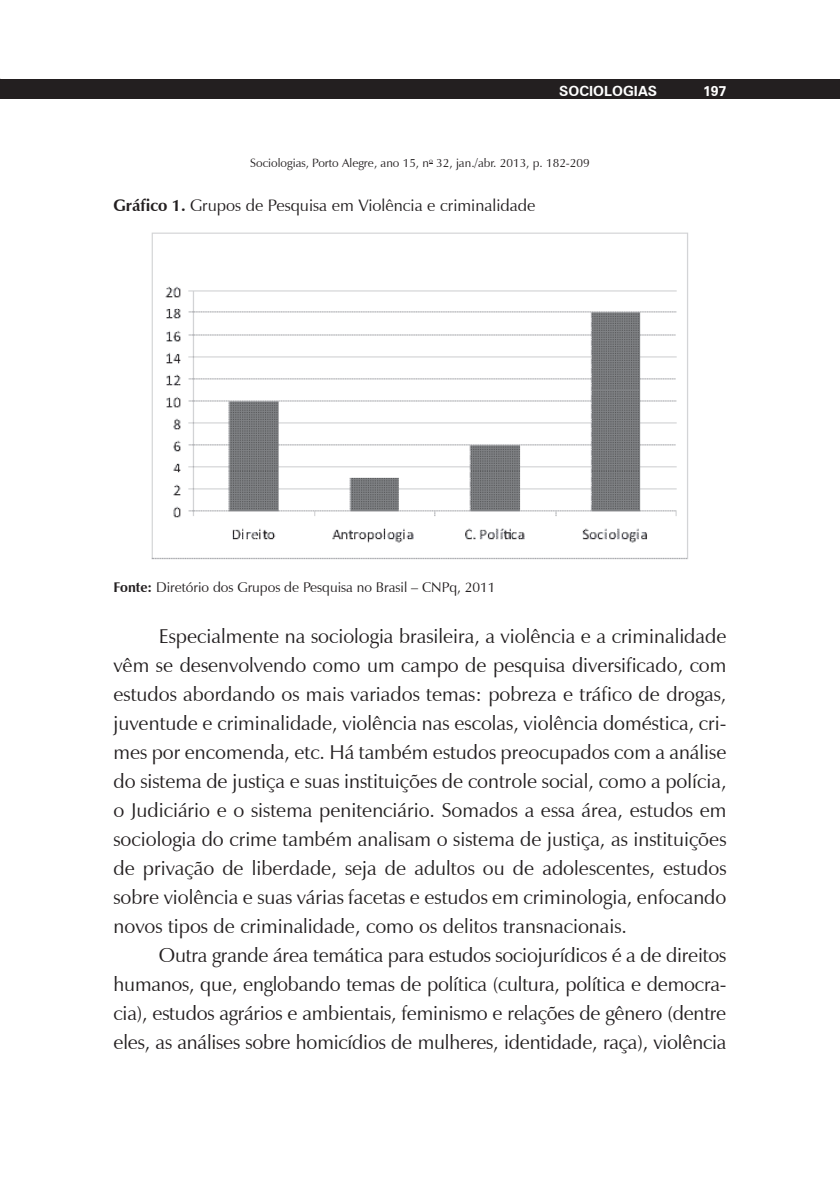
<style>
.page{position:relative;width:840px;height:1191px;background:#fff}
.page>*{position:absolute;margin:0;border:0;box-sizing:border-box;transform-origin:0 0}
.t1{font:20px/29px "Zapf Humanist 601 BT";letter-spacing:-.005em;color:#231f20;text-align:justify}
.t2{font:16.6px "Zapf Humanist 601 BT";color:#231f20}
.t3{font:14px "Zapf Humanist 601 BT";color:#231f20}
.t4{font:700 14px "Zurich BT";color:#fff}
.t5{font:12px "Zapf Humanist 601 BT";color:#231f20}
.s1{font-weight:700}
</style>
<div class="page">
<div style="left:0;top:79px;width:839px;height:20px;background:#231f20"></div>
<img style="left:151px;top:232px;width:537px;height:328px">
<p class="t4" style="left:559px;top:82px;width:99px">SOCIOLOGIAS</p>
<p class="t4" style="left:702px;top:83px;width:25px">197</p>
<p class="t5" style="left:250px;top:155px;width:341px">Sociologias, Porto Alegre, ano 15, n<sup>o</sup> 32, jan./abr. 2013, p. 182-209</p>
<p class="t2" style="left:113px;top:195px;width:423px"><span class="s1">Gráfico 1.</span> Grupos de Pesquisa em Violência e criminalidade</p>
<p class="t3" style="left:113px;top:578px;width:383px"><span class="s1">Fonte:</span> Diretório dos Grupos de Pesquisa no Brasil – CNPq, 2011</p>
<p class="t1" style="left:113px;top:622px;width:614px;text-indent:45px">Especialmente na sociologia brasileira, a violência e a criminalidade vêm se desenvolvendo como um campo de pesquisa diversificado, com estudos abordando os mais variados temas: pobreza e tráfico de drogas, juventude e criminalidade, violência nas escolas, violência doméstica, cri&shy;mes por encomenda, etc. Há também estudos preocupados com a análise do sistema de justiça e suas instituições de controle social, como a polícia, o Judiciário e o sistema penitenciário. Somados a essa área, estudos em sociologia do crime também analisam o sistema de justiça, as instituições de privação de liberdade, seja de adultos ou de adolescentes, estudos sobre violência e suas várias facetas e estudos em criminologia, enfocando novos tipos de criminalidade, como os delitos transnacionais.</p>
<p class="t1" style="left:113px;top:941px;width:614px;text-indent:45px">Outra grande área temática para estudos sociojurídicos é a de direitos humanos, que, englobando temas de política (cultura, política e democra&shy;cia), estudos agrários e ambientais, feminismo e relações de gênero (dentre eles, as análises sobre homicídios de mulheres, identidade, raça), violência</p>
</div>
